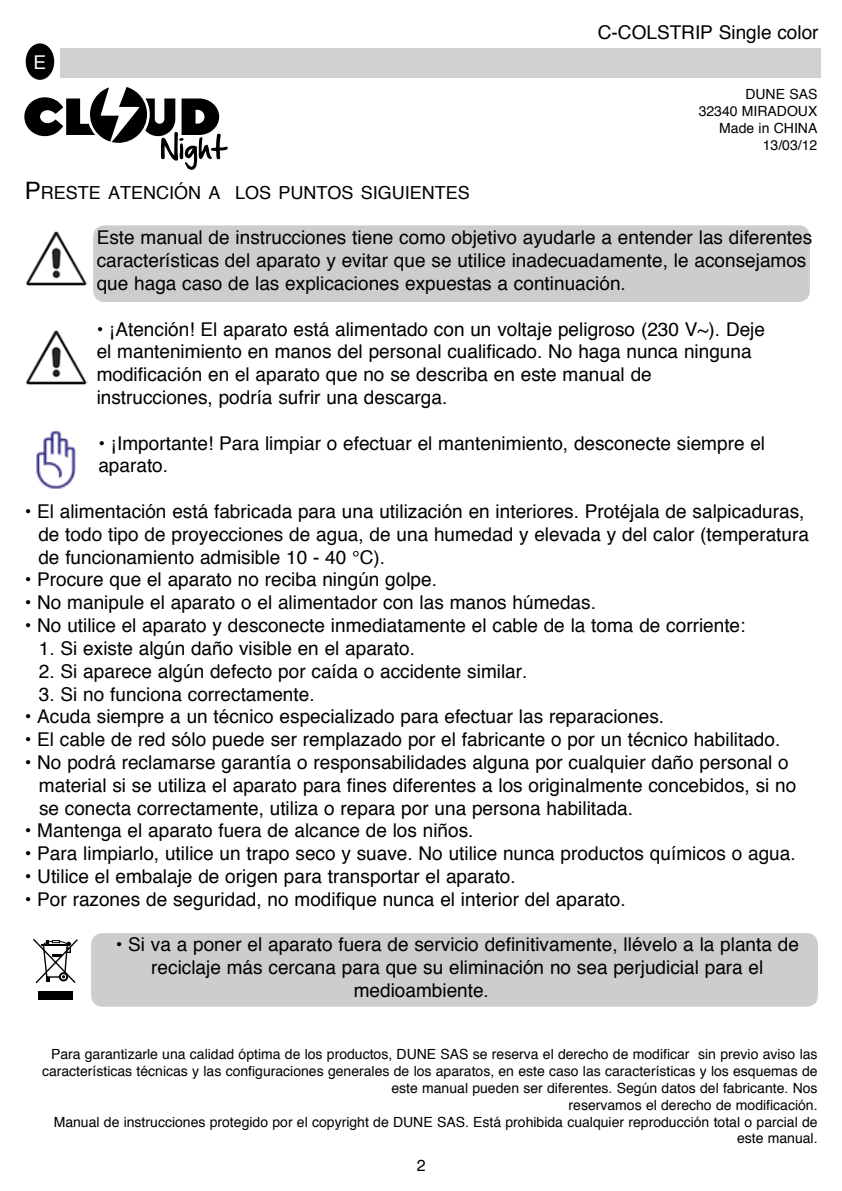
<style>
.page{position:relative;width:842px;height:1191px;background:#fff}
.page>*{position:absolute;margin:0;border:0;box-sizing:border-box;transform-origin:0 0}
.t1{font:19px/22.8px "Helvetica";color:#000}
.t2{font:19px "Helvetica";color:#fff}
.t3{font:18px "Helvetica";color:#000}
.t4{font:16px "Helvetica";color:#000}
.t5{font:14px/16.8px "Helvetica";color:#000;text-align:right}
.s1{font-size:24px}
</style>
<div class="page">
<div style="left:26px;top:43px;width:28px;height:37px;background:#000;border-radius:50%"></div>
<div style="left:60px;top:48px;width:761px;height:30px;background:#d0d1d2"></div>
<img style="left:26px;top:231px;width:62px;height:55px">
<div style="left:93px;top:225px;width:717px;height:77px;background:#cdcdcd;border-radius:11px"></div>
<img style="left:26px;top:330px;width:62px;height:55px">
<img style="left:36px;top:430px;width:40px;height:59px">
<div style="left:38px;top:991px;width:35px;height:9px;background:#000"></div>
<svg style="left:33px;top:939px;width:45px;height:45px"></svg>
<div style="left:91px;top:933px;width:727px;height:73px;background:#cdcdcd;border-radius:11px"></div>
<svg style="left:24px;top:87px;width:204px;height:83px"></svg>
<p class="t2" style="left:33px;top:47px;width:14px">E</p>
<p class="t1" style="left:598px;top:22px;width:222px">C-COLSTRIP Single color</p>
<p class="t5" style="left:699px;top:87px;width:120px">DUNE SAS<br>32340 MIRADOUX<br>Made in CHINA<br>13/03/12</p>
<p class="t3" style="left:25px;top:178px;width:447px"><span class="s1">P</span>RESTE ATENCIÓN A LOS PUNTOS SIGUIENTES</p>
<p class="t1" style="left:97px;top:227px;width:717px">Este manual de instrucciones tiene como objetivo ayudarle a entender las diferentes características del aparato y evitar que se utilice inadecuadamente, le aconsejamos que haga caso de las explicaciones expuestas a continuación.</p>
<p class="t1" style="left:97px;top:318px;width:670px">• ¡Atención! El aparato está alimentado con un voltaje peligroso (230 V~). Deje el mantenimiento en manos del personal cualificado. No haga nunca ninguna modificación en el aparato que no se describa en este manual de instrucciones, podría sufrir una descarga.</p>
<p class="t1" style="left:98px;top:432px;width:668px">• ¡Importante! Para limpiar o efectuar el mantenimiento, desconecte siempre el aparato.</p>
<p class="t1" style="left:38px;top:500px;width:772px;text-indent:-14px">• El alimentación está fabricada para una utilización en interiores. Protéjala de salpicaduras, de todo tipo de proyecciones de agua, de una humedad y elevada y del calor (temperatura de funcionamiento admisible 10 - 40 °C).</p>
<p class="t1" style="left:25px;top:569px;width:414px">• Procure que el aparato no reciba ningún golpe.</p>
<p class="t1" style="left:25px;top:592px;width:573px">• No manipule el aparato o el alimentador con las manos húmedas.</p>
<p class="t1" style="left:25px;top:614px;width:722px">• No utilice el aparato y desconecte inmediatamente el cable de la toma de corriente:</p>
<p class="t1" style="left:39px;top:637px;width:378px">1. Si existe algún daño visible en el aparato.</p>
<p class="t1" style="left:39px;top:660px;width:490px">2. Si aparece algún defecto por caída o accidente similar.</p>
<p class="t1" style="left:39px;top:683px;width:277px">3. Si no funciona correctamente.</p>
<p class="t1" style="left:25px;top:706px;width:641px">• Acuda siempre a un técnico especializado para efectuar las reparaciones.</p>
<p class="t1" style="left:25px;top:728px;width:757px">• El cable de red sólo puede ser remplazado por el fabricante o por un técnico habilitado.</p>
<p class="t1" style="left:39px;top:751px;width:759px;text-indent:-14px">• No podrá reclamarse garantía o responsabilidades alguna por cualquier daño personal o material si se utiliza el aparato para fines diferentes a los originalmente concebidos, si no se conecta correctamente, utiliza o repara por una persona habilitada.</p>
<p class="t1" style="left:25px;top:820px;width:450px">• Mantenga el aparato fuera de alcance de los niños.</p>
<p class="t1" style="left:25px;top:842px;width:772px">• Para limpiarlo, utilice un trapo seco y suave. No utilice nunca productos químicos o agua.</p>
<p class="t1" style="left:25px;top:865px;width:492px">• Utilice el embalaje de origen para transportar el aparato.</p>
<p class="t1" style="left:25px;top:888px;width:602px">• Por razones de seguridad, no modifique nunca el interior del aparato.</p>
<p class="t1" style="left:116px;top:934px;width:685px">• Si va a poner el aparato fuera de servicio definitivamente, llévelo a la planta de</p>
<p class="t1" style="left:151px;top:956px;width:614px">reciclaje más cercana para que su eliminación no sea perjudicial para el</p>
<p class="t1" style="left:354px;top:979px;width:137px">medioambiente.</p>
<p class="t5" style="left:42px;top:1046px;width:777px">Para garantizarle una calidad óptima de los productos, DUNE SAS se reserva el derecho de modificar sin previo aviso las características técnicas y las configuraciones generales de los aparatos, en este caso las características y los esquemas de este manual pueden ser diferentes. Según datos del fabricante. Nos<br>reservamos el derecho de modificación.<br>Manual de instrucciones protegido por el copyright de DUNE SAS. Está prohibida cualquier reproducción total o parcial de este manual.</p>
<p class="t4" style="left:417px;top:1152px;width:10px">2</p>
</div>
